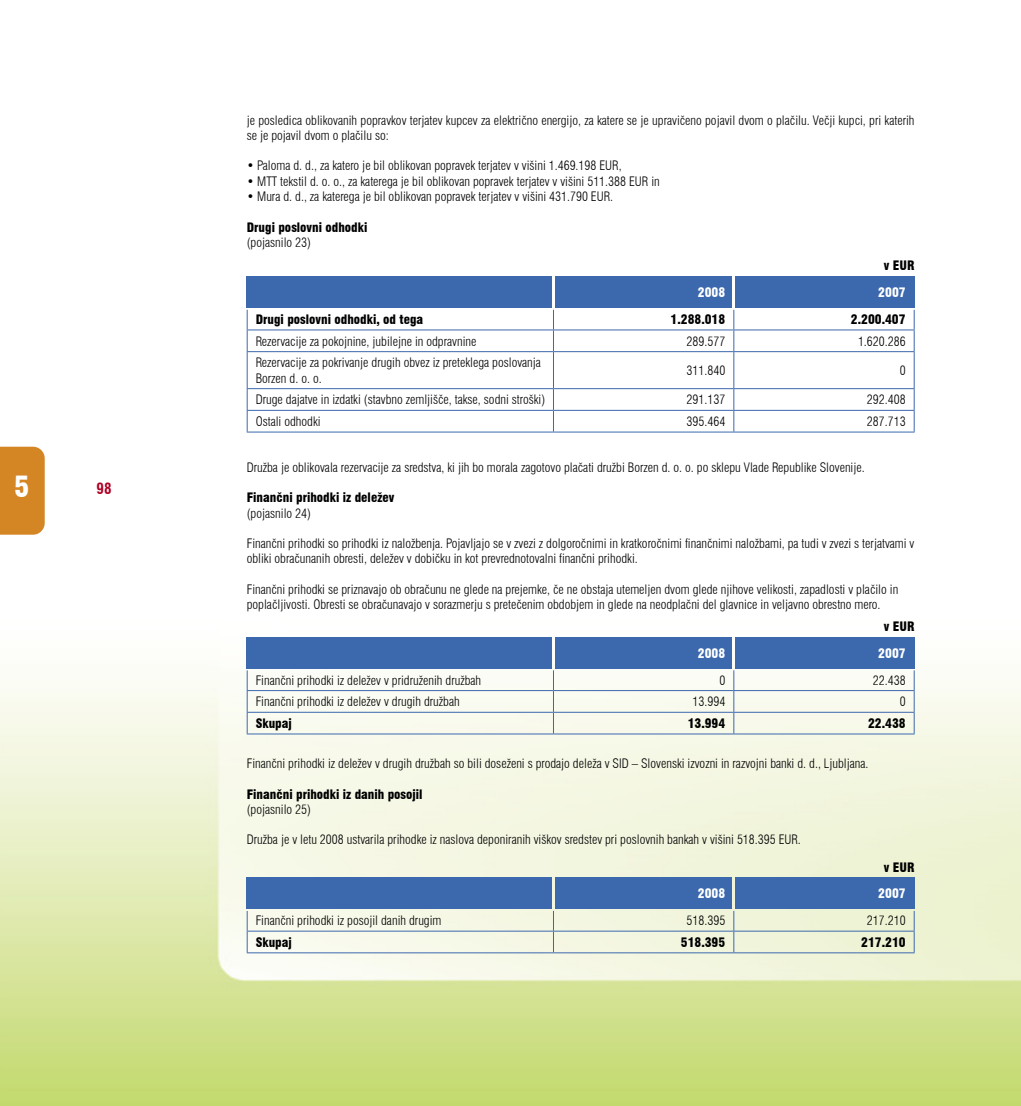
<style>
.page{position:relative;width:1021px;height:1106px;background:#fff}
.page>*{position:absolute;margin:0;border:0;box-sizing:border-box;transform-origin:0 0}
.t1{font:900 condensed 28.5px "Swiss 721 BT";color:#fff}
.t2{font:700 condensed 15px "Swiss 721 BT";color:#af0025}
.t3{font:300 condensed 12.75px/15.3px "Swiss 721 BT";color:#000}
.t4{font:900 condensed 12.75px "Swiss 721 BT";color:#000}
.t5{font:900 condensed 12.75px "Swiss 721 BT";color:#fff}
</style>
<div class="page">
<img style="left:0;top:276px;width:1021px;height:830px">
<div style="left:247px;top:276px;width:305px;height:32px;background:#3c68ae"></div>
<div style="left:555px;top:276px;width:177px;height:32px;background:#3c68ae"></div>
<div style="left:735px;top:276px;width:179px;height:32px;background:#3c68ae"></div>
<hr style="left:247px;top:329px;width:306px;height:1px;background:#3c68ae">
<svg style="left:247px;top:310px;width:1px;height:41px"></svg>
<hr style="left:553px;top:329px;width:180px;height:1px;background:#3c68ae">
<svg style="left:553px;top:310px;width:1px;height:41px"></svg>
<hr style="left:733px;top:329px;width:181px;height:1px;background:#3c68ae">
<svg style="left:733px;top:310px;width:1px;height:41px"></svg>
<svg style="left:913px;top:310px;width:1px;height:41px"></svg>
<hr style="left:247px;top:351px;width:306px;height:1px;background:#3c68ae">
<hr style="left:247px;top:352px;width:1px;height:36px;background:#3c68ae">
<hr style="left:553px;top:351px;width:180px;height:1px;background:#3c68ae">
<hr style="left:553px;top:352px;width:1px;height:36px;background:#3c68ae">
<hr style="left:733px;top:351px;width:181px;height:1px;background:#3c68ae">
<hr style="left:733px;top:352px;width:1px;height:36px;background:#3c68ae">
<hr style="left:913px;top:352px;width:1px;height:36px;background:#3c68ae">
<hr style="left:247px;top:388px;width:306px;height:1px;background:#3c68ae">
<hr style="left:553px;top:388px;width:180px;height:1px;background:#3c68ae">
<hr style="left:733px;top:388px;width:181px;height:1px;background:#3c68ae">
<hr style="left:247px;top:410px;width:306px;height:1px;background:#3c68ae">
<svg style="left:247px;top:389px;width:1px;height:42px"></svg>
<hr style="left:553px;top:410px;width:180px;height:1px;background:#3c68ae">
<svg style="left:553px;top:389px;width:1px;height:42px"></svg>
<hr style="left:733px;top:410px;width:181px;height:1px;background:#3c68ae">
<svg style="left:733px;top:389px;width:1px;height:42px"></svg>
<svg style="left:913px;top:389px;width:1px;height:42px"></svg>
<hr style="left:247px;top:431px;width:306px;height:1px;background:#3c68ae">
<hr style="left:553px;top:431px;width:180px;height:1px;background:#3c68ae">
<hr style="left:733px;top:431px;width:181px;height:1px;background:#3c68ae">
<div style="left:247px;top:637px;width:305px;height:32px;background:#3c68ae"></div>
<div style="left:555px;top:637px;width:177px;height:32px;background:#3c68ae"></div>
<div style="left:735px;top:637px;width:179px;height:32px;background:#3c68ae"></div>
<hr style="left:247px;top:690px;width:306px;height:1px;background:#3c68ae">
<hr style="left:553px;top:690px;width:180px;height:1px;background:#3c68ae">
<hr style="left:733px;top:690px;width:181px;height:1px;background:#3c68ae">
<hr style="left:247px;top:712px;width:306px;height:1px;background:#3c68ae">
<svg style="left:247px;top:670px;width:1px;height:63px"></svg>
<hr style="left:553px;top:712px;width:180px;height:1px;background:#3c68ae">
<svg style="left:553px;top:670px;width:1px;height:63px"></svg>
<hr style="left:733px;top:712px;width:181px;height:1px;background:#3c68ae">
<svg style="left:733px;top:670px;width:1px;height:63px"></svg>
<svg style="left:913px;top:670px;width:1px;height:63px"></svg>
<hr style="left:247px;top:733px;width:306px;height:1px;background:#3c68ae">
<hr style="left:553px;top:733px;width:180px;height:1px;background:#3c68ae">
<hr style="left:733px;top:733px;width:181px;height:1px;background:#3c68ae">
<div style="left:247px;top:877px;width:305px;height:32px;background:#3c68ae"></div>
<div style="left:555px;top:877px;width:177px;height:32px;background:#3c68ae"></div>
<div style="left:735px;top:877px;width:179px;height:32px;background:#3c68ae"></div>
<hr style="left:247px;top:930px;width:306px;height:1px;background:#3c68ae">
<svg style="left:247px;top:911px;width:1px;height:41px"></svg>
<hr style="left:553px;top:930px;width:180px;height:1px;background:#3c68ae">
<svg style="left:553px;top:911px;width:1px;height:41px"></svg>
<hr style="left:733px;top:930px;width:181px;height:1px;background:#3c68ae">
<svg style="left:733px;top:911px;width:1px;height:41px"></svg>
<svg style="left:913px;top:911px;width:1px;height:41px"></svg>
<hr style="left:247px;top:952px;width:306px;height:1px;background:#3c68ae">
<hr style="left:553px;top:952px;width:180px;height:1px;background:#3c68ae">
<hr style="left:733px;top:952px;width:181px;height:1px;background:#3c68ae">
<div style="left:0;top:447px;width:45px;height:87px;background:#d48625"></div>
<h1 class="t1" style="left:14px;top:469px;width:17px">5</h1>
<p class="t2" style="left:97px;top:479px;width:16px">98</p>
<p class="t3" style="left:247px;top:112px;width:669px">je posledica oblikovanih popravkov terjatev kupcev za električno energijo, za katere se je upravičeno pojavil dvom o plačilu. Večji kupci, pri katerih se je pojavil dvom o plačilu so:</p>
<p class="t3" style="left:247px;top:158px;width:376px">• Paloma d. d., za katero je bil oblikovan popravek terjatev v višini 1.469.198 EUR,</p>
<p class="t3" style="left:247px;top:173px;width:414px">• MTT tekstil d. o. o., za katerega je bil oblikovan popravek terjatev v višini 511.388 EUR in</p>
<p class="t3" style="left:247px;top:189px;width:368px">• Mura d. d., za katerega je bil oblikovan popravek terjatev v višini 431.790 EUR.</p>
<p class="t4" style="left:247px;top:219px;width:122px">Drugi poslovni odhodki</p>
<p class="t3" style="left:247px;top:235px;width:66px">(pojasnilo 23)</p>
<p class="t5" style="left:698px;top:285px;width:29px">2008</p>
<p class="t5" style="left:878px;top:285px;width:29px">2007</p>
<p class="t4" style="left:256px;top:312px;width:169px">Drugi poslovni odhodki, od tega</p>
<p class="t4" style="left:670px;top:312px;width:56px">1.288.018</p>
<p class="t4" style="left:851px;top:312px;width:56px">2.200.407</p>
<p class="t3" style="left:256px;top:333px;width:222px">Rezervacije za pokojnine, jubilejne in odpravnine</p>
<p class="t3" style="left:686px;top:333px;width:40px">289.577</p>
<p class="t3" style="left:858px;top:333px;width:49px">1.620.286</p>
<p class="t3" style="left:256px;top:355px;width:287px">Rezervacije za pokrivanje drugih obvez iz preteklega poslovanja<br>Borzen d. o. o.</p>
<p class="t3" style="left:686px;top:363px;width:40px">311.840</p>
<p class="t3" style="left:899px;top:363px;width:7px">0</p>
<p class="t3" style="left:256px;top:392px;width:291px">Druge dajatve in izdatki (stavbno zemljišče, takse, sodni stroški)</p>
<p class="t3" style="left:686px;top:392px;width:40px">291.137</p>
<p class="t3" style="left:867px;top:392px;width:40px">292.408</p>
<p class="t3" style="left:256px;top:414px;width:66px">Ostali odhodki</p>
<p class="t3" style="left:686px;top:414px;width:40px">395.464</p>
<p class="t3" style="left:867px;top:414px;width:40px">287.713</p>
<p class="t4" style="left:883px;top:258px;width:32px">v EUR</p>
<p class="t3" style="left:247px;top:459px;width:619px">Družba je oblikovala rezervacije za sredstva, ki jih bo morala zagotovo plačati družbi Borzen d. o. o. po sklepu Vlade Republike Slovenije.</p>
<p class="t4" style="left:247px;top:490px;width:149px">Finančni prihodki iz deležev</p>
<p class="t3" style="left:247px;top:505px;width:66px">(pojasnilo 24)</p>
<p class="t3" style="left:247px;top:536px;width:669px">Finančni prihodki so prihodki iz naložbenja. Pojavljajo se v zvezi z dolgoročnimi in kratkoročnimi finančnimi naložbami, pa tudi v zvezi s terjatvami v obliki obračunanih obresti, deležev v dobičku in kot prevrednotovalni finančni prihodki.</p>
<p class="t3" style="left:247px;top:582px;width:653px">Finančni prihodki se priznavajo ob obračunu ne glede na prejemke, če ne obstaja utemeljen dvom glede njihove velikosti, zapadlosti v plačilo in poplačljivosti. Obresti se obračunavajo v sorazmerju s pretečenim obdobjem in glede na neodplačni del glavnice in veljavno obrestno mero.</p>
<p class="t4" style="left:883px;top:618px;width:32px">v EUR</p>
<p class="t5" style="left:698px;top:645px;width:29px">2008</p>
<p class="t5" style="left:878px;top:645px;width:29px">2007</p>
<p class="t3" style="left:256px;top:672px;width:227px">Finančni prihodki iz deležev v pridruženih družbah</p>
<p class="t3" style="left:719px;top:672px;width:7px">0</p>
<p class="t3" style="left:872px;top:672px;width:34px">22.438</p>
<p class="t3" style="left:256px;top:694px;width:205px">Finančni prihodki iz deležev v drugih družbah</p>
<p class="t3" style="left:692px;top:694px;width:34px">13.994</p>
<p class="t3" style="left:899px;top:694px;width:7px">0</p>
<p class="t4" style="left:256px;top:715px;width:38px">Skupaj</p>
<p class="t4" style="left:687px;top:715px;width:39px">13.994</p>
<p class="t4" style="left:868px;top:715px;width:39px">22.438</p>
<p class="t3" style="left:247px;top:755px;width:623px">Finančni prihodki iz deležev v drugih družbah so bili doseženi s prodajo deleža v SID – Slovenski izvozni in razvojni banki d. d., Ljubljana.</p>
<p class="t4" style="left:247px;top:786px;width:177px">Finančni prihodki iz danih posojil</p>
<p class="t3" style="left:247px;top:801px;width:66px">(pojasnilo 25)</p>
<p class="t3" style="left:247px;top:832px;width:555px">Družba je v letu 2008 ustvarila prihodke iz naslova deponiranih viškov sredstev pri poslovnih bankah v višini 518.395 EUR.</p>
<p class="t4" style="left:883px;top:859px;width:32px">v EUR</p>
<p class="t5" style="left:698px;top:886px;width:29px">2008</p>
<p class="t5" style="left:878px;top:886px;width:29px">2007</p>
<p class="t3" style="left:256px;top:912px;width:187px">Finančni prihodki iz posojil danih drugim</p>
<p class="t3" style="left:686px;top:912px;width:40px">518.395</p>
<p class="t3" style="left:867px;top:912px;width:40px">217.210</p>
<p class="t4" style="left:256px;top:934px;width:38px">Skupaj</p>
<p class="t4" style="left:681px;top:934px;width:46px">518.395</p>
<p class="t4" style="left:861px;top:934px;width:46px">217.210</p>
</div>
